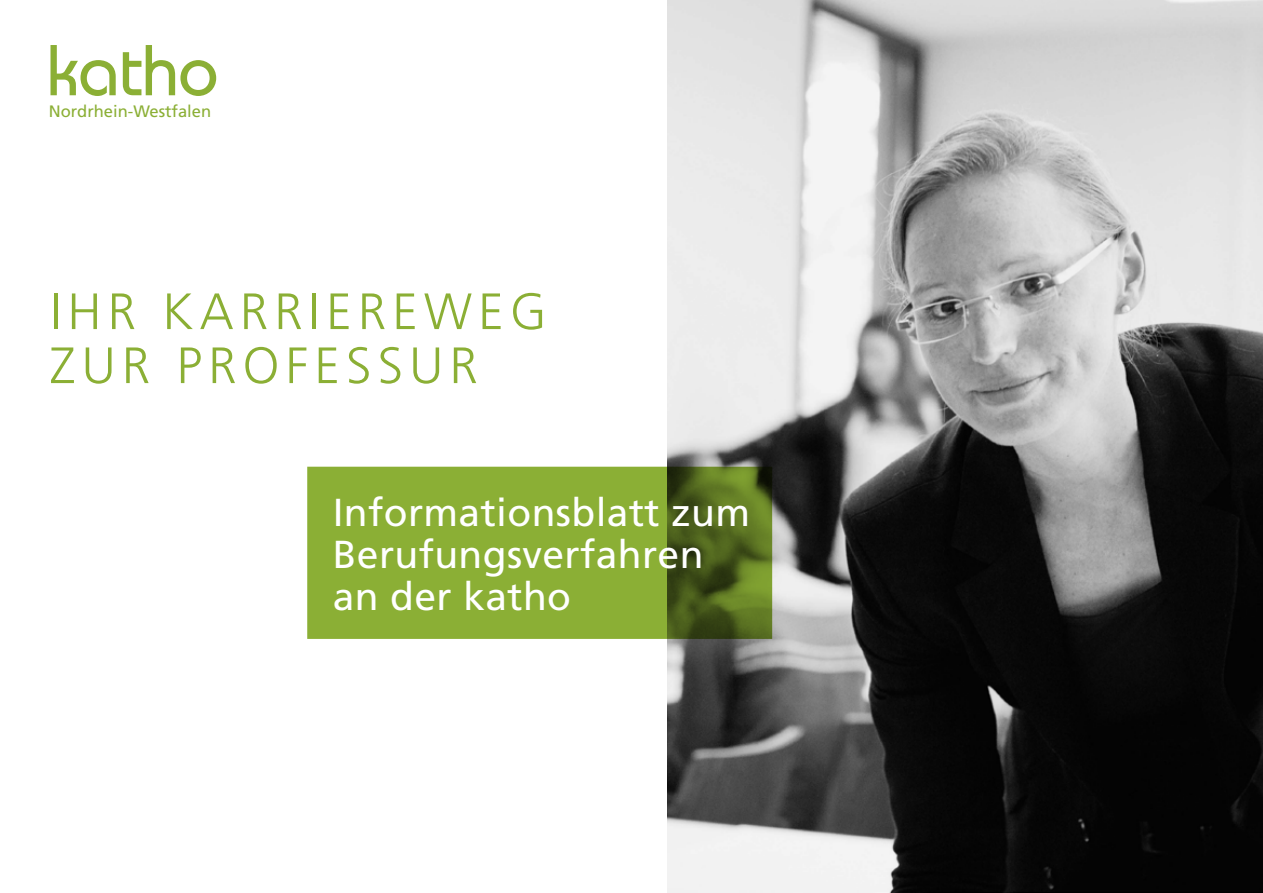
<style>
.page{position:relative;width:1263px;height:893px;background:#fff}
.page>*{position:absolute;margin:0;border:0;box-sizing:border-box;transform-origin:0 0}
.t1{font:500 71.85px "Bauhaus";color:#8baf35}
.t2{font:300 51px/54px "Frutiger LT Std";letter-spacing:.12em;color:#8baf35}
.t3{font:39px/42px "Frutiger LT Std";letter-spacing:.01em;color:#fff}
.t4{font:16.5px "Frutiger LT Std";color:#8baf35}
</style>
<div class="page">
<img style="left:668px;top:0;width:595px;height:893px">
<svg style="left:307px;top:467px;width:465px;height:172px;background:#7d9e2f"></svg>
<h1 class="t1" style="left:47px;top:28px;width:173px">katho</h1>
<p class="t4" style="left:49px;top:102px;width:164px">Nordrhein-Westfalen</p>
<h2 class="t2" style="left:50px;top:285px;width:498px">IHR KARRIEREWEG<br>ZUR PROFESSUR</h2>
<p class="t3" style="left:333px;top:491px;width:419px">Informationsblatt zum<br>Berufungsverfahren an der katho</p>
</div>
